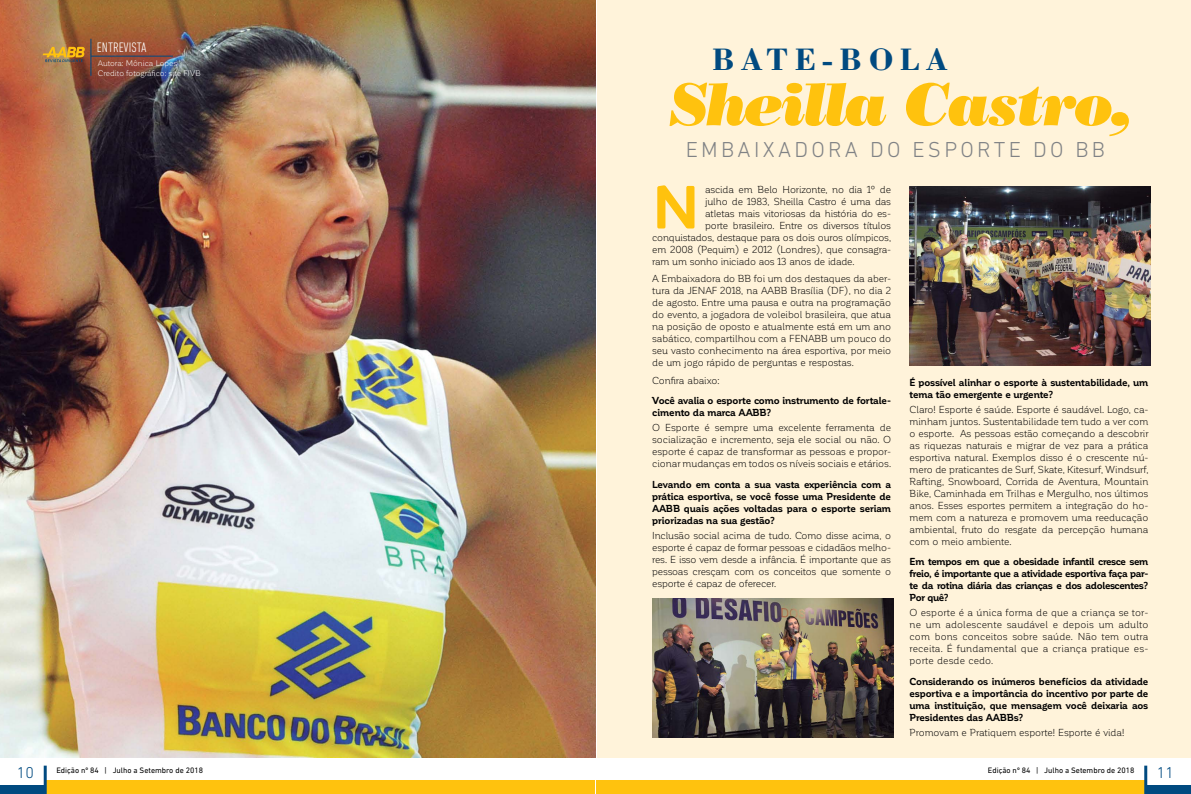
<style>
.page{position:relative;width:1191px;height:794px;background:#fff}
.page>*{position:absolute;margin:0;border:0;box-sizing:border-box;transform-origin:0 0}
.t1{font:italic 60px "Bodoni Std Poster";letter-spacing:-.04em;color:#ffc20e}
.t2{font:700 60px "Corporative Soft";color:#ffc20e}
.t3{font:700 32px "Bodoni Std";letter-spacing:.2em;color:#004a80}
.t4{font:300 22px "DIN Next LT Pro";letter-spacing:.15em;color:#808285}
.t5{font:300 16px "DIN Next LT Pro";color:#004a80}
.t6{font:300 condensed 14px "DIN Next LT Pro";color:#fff}
.t7{font:10px/12px "Corporative Soft";letter-spacing:-.02em;color:#000;text-align:justify}
.t8{font:700 10px/12px "Corporative Soft";letter-spacing:-.015em;color:#000;text-align:justify}
.t9{font:8px "DIN Next LT Pro";color:#000}
.t10{font:8px/10px "Corporative Soft";letter-spacing:-.015em;color:#fff}
</style>
<div class="page">
<div style="left:45px;top:780px;width:550px;height:14px;background:#ffc20e"></div>
<hr style="left:44px;top:765px;width:3px;height:29px;background:#004a80">
<div style="left:0;top:785px;width:45px;height:9px;background:#004a80"></div>
<div style="left:596px;top:780px;width:549px;height:14px;background:#ffc20e"></div>
<hr style="left:1144px;top:765px;width:3px;height:29px;background:#004a80">
<div style="left:1145px;top:785px;width:46px;height:9px;background:#004a80"></div>
<div style="left:597px;top:0;width:594px;height:757px;background:#fff3da"></div>
<img style="left:0;top:0;width:595px;height:757px">
<svg style="left:43px;top:47px;width:42px;height:15px"></svg>
<hr style="left:90px;top:39px;width:1px;height:37px;background:#004a80">
<hr style="left:91px;top:56px;width:82px;height:1px;background:#004a80">
<img style="left:652px;top:598px;width:241px;height:139px">
<img style="left:910px;top:187px;width:241px;height:179px">
<h3 class="t6" style="left:97px;top:39px;width:51px">ENTREVISTA</h3>
<p class="t10" style="left:98px;top:58px;width:104px">Autora: Mônica Lopes<br>Credito fotográfico: site FIVB</p>
<h2 class="t3" style="left:711px;top:39px;width:237px">BATE-BOLA</h2>
<h1 class="t1" style="left:669px;top:68px;width:464px">Sheilla Castro,</h1>
<h3 class="t4" style="left:685px;top:137px;width:421px">EMBAIXADORA DO ESPORTE DO BB</h3>
<h1 class="t2" style="left:652px;top:175px;width:48px">N</h1>
<p class="t7" style="left:705px;top:183px;width:187px">ascida em Belo Horizonte, no dia 1º de</p>
<p class="t7" style="left:705px;top:195px;width:187px">julho de 1983, Sheilla Castro é uma das</p>
<p class="t7" style="left:705px;top:207px;width:187px">atletas mais vitoriosas da história do es-</p>
<p class="t7" style="left:705px;top:219px;width:187px">porte brasileiro. Entre os diversos títulos</p>
<p class="t7" style="left:652px;top:231px;width:240px">conquistados, destaque para os dois ouros olímpicos,</p>
<p class="t7" style="left:652px;top:243px;width:240px">em 2008 (Pequim) e 2012 (Londres), que consagra-</p>
<p class="t7" style="left:652px;top:255px;width:204px">ram um sonho iniciado aos 13 anos de idade.</p>
<p class="t7" style="left:652px;top:273px;width:240px">A Embaixadora do BB foi um dos destaques da aber&shy;tura da JENAF 2018, na AABB Brasília (DF), no dia 2 de agosto. Entre uma pausa e outra na programação do evento, a jogadora de voleibol brasileira, que atua na posição de oposto e atualmente está em um ano sabático, compartilhou com a FENABB um pouco do seu vasto conhecimento na área esportiva, por meio de um jogo rápido de perguntas e respostas.</p>
<p class="t7" style="left:652px;top:374px;width:69px">Confira abaixo:</p>
<p class="t8" style="left:652px;top:395px;width:240px">Você avalia o esporte como instrumento de fortale&shy;cimento da marca AABB?</p>
<p class="t7" style="left:652px;top:422px;width:240px">O Esporte é sempre uma excelente ferramenta de socialização e incremento, seja ele social ou não. O esporte é capaz de transformar as pessoas e propor&shy;cionar mudanças em todos os níveis sociais e etários.</p>
<p class="t8" style="left:652px;top:478px;width:240px">Levando em conta a sua vasta experiência com a prática esportiva, se você fosse uma Presidente de AABB quais ações voltadas para o esporte seriam priorizadas na sua gestão?</p>
<p class="t7" style="left:652px;top:529px;width:240px">Inclusão social acima de tudo. Como disse acima, o esporte é capaz de formar pessoas e cidadãos melho&shy;res. E isso vem desde a infância. É importante que as pessoas cresçam com os conceitos que somente o esporte é capaz de oferecer.</p>
<p class="t8" style="left:909px;top:376px;width:240px">É possível alinhar o esporte à sustentabilidade, um tema tão emergente e urgente?</p>
<p class="t7" style="left:909px;top:403px;width:241px">Claro! Esporte é saúde. Esporte é saudável. Logo, ca&shy;minham juntos. Sustentabilidade tem tudo a ver com o esporte. As pessoas estão começando a descobrir as riquezas naturais e migrar de vez para a prática esportiva natural. Exemplos disso é o crescente nú&shy;mero de praticantes de Surf, Skate, Kitesurf, Windsurf, Rafting, Snowboard, Corrida de Aventura, Mountain Bike, Caminhada em Trilhas e Mergulho, nos últimos anos. Esses esportes permitem a integração do ho&shy;mem com a natureza e promovem uma reeducação ambiental, fruto do resgate da percepção humana com o meio ambiente.</p>
<p class="t8" style="left:909px;top:556px;width:240px">Em tempos em que a obesidade infantil cresce sem freio, é importante que a atividade esportiva faça par&shy;te da rotina diária das crianças e dos adolescentes?<br>Por quê?</p>
<p class="t7" style="left:909px;top:607px;width:240px">O esporte é a única forma de que a criança se tor&shy;ne um adolescente saudável e depois um adulto com bons conceitos sobre saúde. Não tem outra receita. É fundamental que a criança pratique es&shy;porte desde cedo.</p>
<p class="t8" style="left:909px;top:675px;width:240px">Considerando os inúmeros benefícios da atividade esportiva e a importância do incentivo por parte de uma instituição, que mensagem você deixaria aos Presidentes das AABBs?</p>
<p class="t7" style="left:909px;top:726px;width:216px">Promovam e Pratiquem esporte! Esporte é vida!</p>
<h3 class="t5" style="left:17px;top:763px;width:19px">10</h3>
<p class="t9" style="left:988px;top:765px;width:148px">Edição nº 84 | Julho a Setembro de 2018</p>
<h3 class="t5" style="left:1157px;top:763px;width:19px">11</h3>
<p class="t9" style="left:56px;top:765px;width:148px">Edição nº 84 | Julho a Setembro de 2018</p>
</div>
